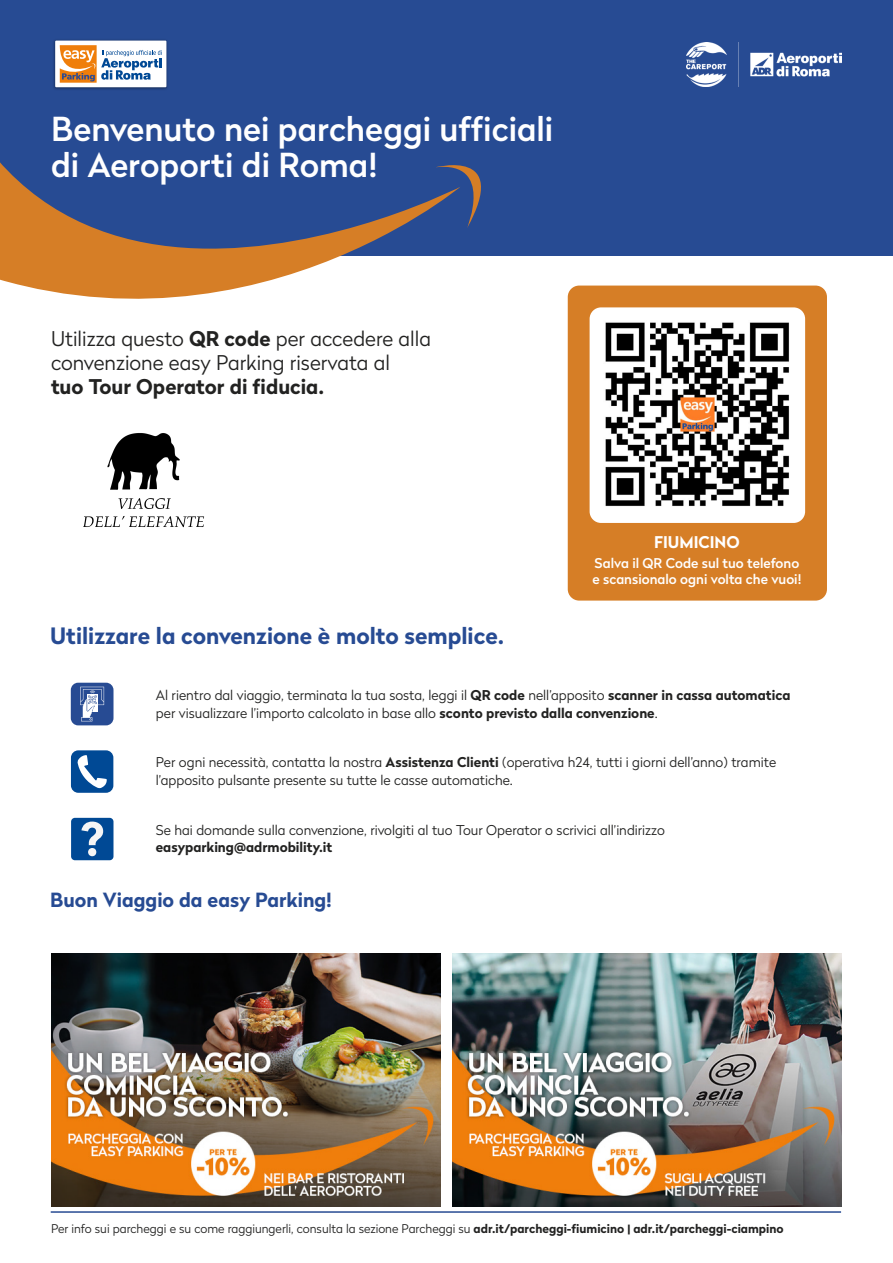
<style>
.page{position:relative;width:893px;height:1263px;background:#fff}
.page>*{position:absolute;margin:0;border:0;box-sizing:border-box;transform-origin:0 0}
.t1{font:500 33px/36px "Radikal";color:#fff}
.t2{font:700 22.5px "Radikal";color:#274b93}
.t3{font:300 20.25px/23.7px "Radikal";color:#222221}
.t4{font:700 20.25px "Radikal";color:#222221}
.t5{font:700 19.5px "Radikal";color:#274b93}
.t6{font:700 16.2px "Radikal";color:#fff}
.t7{font:300 13.5px/17.5px "Radikal";color:#222221}
.t8{font:500 13.5px/16.2px "Radikal";color:#fff}
.t9{font:700 13.5px "Radikal";color:#222221}
.t10{font:300 12px "Radikal";color:#222221}
.s1{font-weight:700}
</style>
<div class="page">
<div style="left:0;top:0;width:893px;height:255px;background:#274b93"></div>
<hr style="left:51px;top:1211px;width:790px;height:2px;background:#274b93">
<img style="left:686px;top:43px;width:156px;height:44px">
<svg style="left:460px;top:165px;width:21px;height:63px"></svg>
<svg style="left:0;top:162px;width:460px;height:137px"></svg>
<div style="left:568px;top:286px;width:259px;height:315px;background:#d67e26;border-radius:11px"></div>
<div style="left:590px;top:307px;width:215px;height:216px;background:#fff;border-radius:11px"></div>
<div style="left:71px;top:683px;width:42px;height:42px;background:#274b93;border-radius:7px"></div>
<svg style="left:80px;top:687px;width:24px;height:34px"></svg>
<div style="left:71px;top:750px;width:42px;height:43px;background:#004995;border-radius:7px"></div>
<svg style="left:78px;top:755px;width:29px;height:33px"></svg>
<div style="left:71px;top:818px;width:42px;height:42px;background:#004995;border-radius:4px"></div>
<svg style="left:81px;top:821px;width:22px;height:35px"></svg>
<img style="left:51px;top:954px;width:390px;height:253px">
<img style="left:452px;top:954px;width:390px;height:253px">
<img style="left:53px;top:40px;width:115px;height:50px">
<div style="left:55px;top:41px;width:111px;height:46px;background:#fff"></div>
<svg style="left:60px;top:45px;width:102px;height:38px"></svg>
<img style="left:605px;top:322px;width:184px;height:184px">
<img style="left:83px;top:433px;width:121px;height:95px">
<h1 class="t1" style="left:51px;top:109px;width:504px">Benvenuto nei parcheggi ufficiali di Aeroporti di Roma!</h1>
<h3 class="t3" style="left:51px;top:326px;width:381px">Utilizza questo <span class="s1">QR code</span> per accedere alla convenzione easy Parking riservata al</h3>
<h3 class="t4" style="left:51px;top:372px;width:275px">tuo Tour Operator di fiducia.</h3>
<h2 class="t2" style="left:50px;top:619px;width:456px">Utilizzare la convenzione è molto semplice.</h2>
<p class="t6" style="left:654px;top:531px;width:87px">FIUMICINO</p>
<p class="t8" style="left:592px;top:554px;width:210px">Salva il QR Code sul tuo telefono e scansionalo ogni volta che vuoi!</p>
<p class="t7" style="left:156px;top:686px;width:636px">Al rientro dal viaggio, terminata la tua sosta, leggi il <span class="s1">QR code</span> nell’apposito <span class="s1">scanner in cassa automatica </span>per visualizzare l’importo calcolato in base allo <span class="s1">sconto previsto dalla convenzione</span>.</p>
<p class="t7" style="left:156px;top:753px;width:622px">Per ogni necessità, contatta la nostra <span class="s1">Assistenza Clienti</span> (operativa h24, tutti i giorni dell’anno) tramite l’apposito pulsante presente su tutte le casse automatiche.</p>
<p class="t7" style="left:156px;top:820px;width:511px">Se hai domande sulla convenzione, rivolgiti al tuo Tour Operator o scrivici all’indirizzo</p>
<p class="t9" style="left:156px;top:838px;width:178px">easyparking@adrmobility.it</p>
<h3 class="t5" style="left:50px;top:886px;width:283px">Buon Viaggio da easy Parking!</h3>
<p class="t10" style="left:51px;top:1220px;width:734px">Per info sui parcheggi e su come raggiungerli, consulta la sezione Parcheggi su <span class="s1">adr.it/parcheggi-fiumicino | adr.it/parcheggi-ciampino</span></p>
</div>
